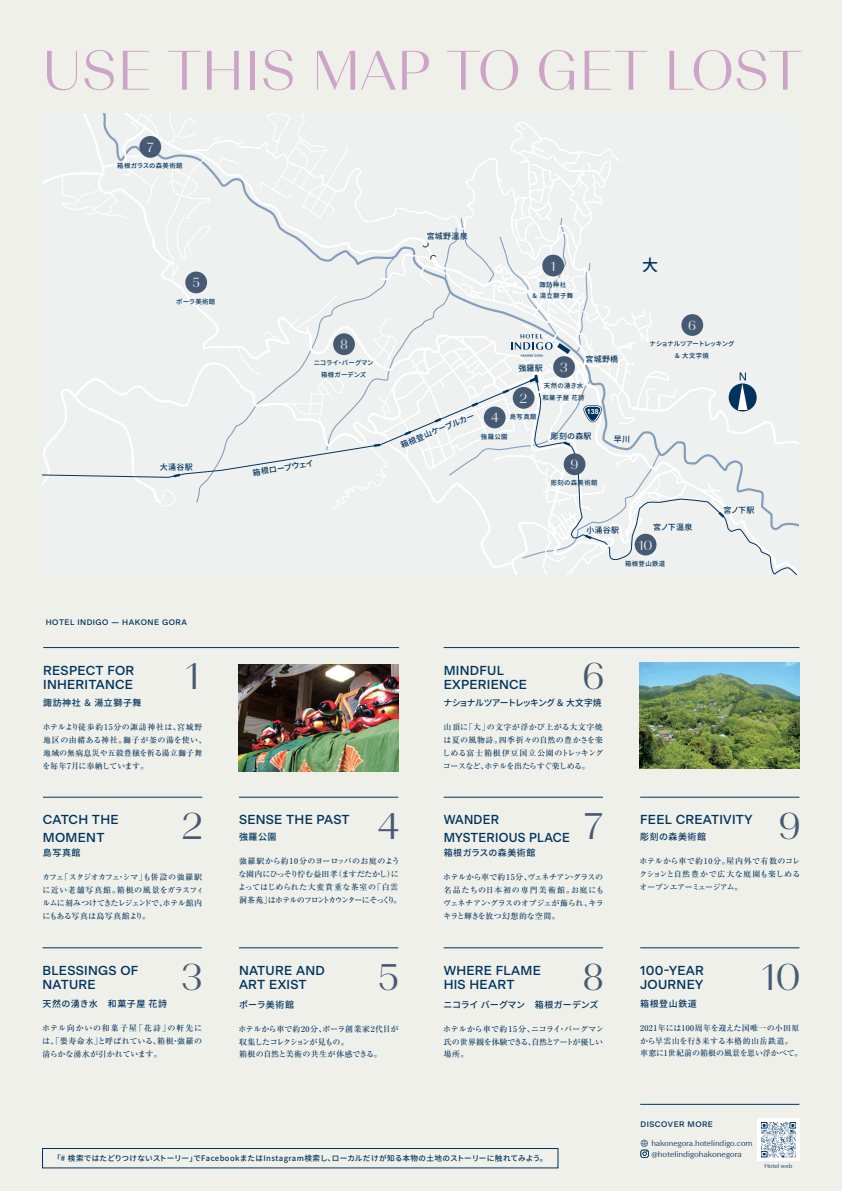
<style>
.page{position:relative;width:842px;height:1191px;background:#f0f0ea}
.page>*{position:absolute;margin:0;border:0;box-sizing:border-box;transform-origin:0 0}
.t1{font:300 55.5px "Beausite Grand";letter-spacing:.02em;color:#cda4c7}
.t2{font:300 37px "Beausite Grand";color:#475a73}
.t3{font:500 16px "Noto Sans JP";color:#00345e}
.t4{font:300 13.2px "Beausite Grand";color:#eeefec}
.t5{font:500 13px/14.3px "Beausite Classic";letter-spacing:.02em;color:#00345e}
.t6{font:500 13px/17.3px "Beausite Classic";letter-spacing:.02em;color:#00345e;scale:.95 1}
.t7{font:500 9px "Noto Sans JP";letter-spacing:.06em;color:#00345e}
.t8{font:500 9px "Noto Sans JP";letter-spacing:.04em;color:#00345e}
.t9{font:500 9px "Noto Sans JP";letter-spacing:-.075em;color:#00345e}
.t10{font:500 9px "Noto Sans JP";letter-spacing:-.01em;color:#00345e}
.t11{font:500 8px/12.8px "Ryumin Pr 6";letter-spacing:-.005em;color:#00345e;text-align:justify}
.t12{font:500 8px/12.8px "Ryumin Pr 6";letter-spacing:-.035em;color:#00345e}
.t13{font:500 8px/12.8px "Ryumin Pr 6";letter-spacing:.02em;color:#00345e}
.t14{font:500 8px/12.8px "Ryumin Pr 6";letter-spacing:.015em;color:#00345e}
.t15{font:500 8px/12.8px "Ryumin Pr 6";letter-spacing:-.03em;color:#00345e}
.t16{font:500 8px "Noto Sans JP";letter-spacing:.03em;color:#00345e}
.t17{font:300 8px/11px "Beausite Fit";color:#00345e}
.t18{font:500 8px "Beausite Classic";letter-spacing:.06em;color:#00345e}
.t19{font:700 7.9px "Akhbar";color:#fff}
.t20{font:500 7.7px "Noto Sans JP";letter-spacing:.035em;color:#00345e}
.t21{font:500 6.4px/11.5px "Noto Sans JP";letter-spacing:.055em;color:#00345e;text-align:center}
.t22{font:500 6.4px/11.5px "Noto Sans JP";letter-spacing:-.035em;color:#00345e;text-align:center}
.t23{font:500 6.4px/11.5px "Noto Sans JP";letter-spacing:-.01em;color:#00345e;text-align:center}
.t24{font:300 6px "Beausite Fit";color:#00345e}
</style>
<div class="page">
<img style="left:238px;top:664px;width:160px;height:107px">
<img style="left:639px;top:662px;width:160px;height:106px">
<svg style="left:43px;top:113px;width:756px;height:461px"></svg>
<div style="left:635px;top:534px;width:21px;height:21px;background:#475a73;border-radius:50%"></div>
<div style="left:564px;top:453px;width:21px;height:22px;background:#475a73;border-radius:50%"></div>
<div style="left:139px;top:136px;width:22px;height:22px;background:#475a73;border-radius:50%"></div>
<div style="left:542px;top:255px;width:22px;height:21px;background:#475a73;border-radius:50%"></div>
<div style="left:681px;top:314px;width:22px;height:22px;background:#475a73;border-radius:50%"></div>
<div style="left:513px;top:387px;width:21px;height:22px;background:#475a73;border-radius:50%"></div>
<div style="left:553px;top:356px;width:22px;height:22px;background:#475a73;border-radius:50%"></div>
<div style="left:333px;top:333px;width:22px;height:22px;background:#475a73;border-radius:50%"></div>
<div style="left:185px;top:271px;width:22px;height:22px;background:#475a73;border-radius:50%"></div>
<div style="left:484px;top:406px;width:22px;height:22px;background:#475a73;border-radius:50%"></div>
<hr style="left:43px;top:647px;width:356px;height:1px;background:#00345e">
<hr style="left:239px;top:947px;width:159px;height:1px;background:#00345e">
<hr style="left:640px;top:947px;width:159px;height:1px;background:#00345e">
<hr style="left:640px;top:797px;width:159px;height:1px;background:#00345e">
<hr style="left:43px;top:797px;width:159px;height:1px;background:#00345e">
<hr style="left:444px;top:647px;width:355px;height:1px;background:#00345e">
<hr style="left:444px;top:797px;width:159px;height:1px;background:#00345e">
<hr style="left:444px;top:947px;width:159px;height:1px;background:#00345e">
<hr style="left:239px;top:797px;width:159px;height:1px;background:#00345e">
<hr style="left:640px;top:1104px;width:159px;height:1px;background:#00345e">
<svg style="left:640px;top:1139px;width:9px;height:18px"></svg>
<hr style="left:43px;top:947px;width:159px;height:1px;background:#00345e">
<div style="left:42px;top:1148px;width:516px;height:20px;border:1px solid #00345e"></div>
<img style="left:757px;top:1118px;width:42px;height:42px">
<h1 class="t1" style="left:43px;top:34px;width:761px">USE THIS MAP TO GET LOST</h1>
<h3 class="t4" style="left:147px;top:139px;width:8px">7</h3>
<p class="t21" style="left:117px;top:160px;width:67px">箱根ガラスの森美術館</p>
<h3 class="t4" style="left:192px;top:274px;width:9px">5</h3>
<p class="t21" style="left:176px;top:295px;width:41px">ポーラ美術館</p>
<h3 class="t4" style="left:340px;top:336px;width:9px">8</h3>
<p class="t23" style="left:314px;top:357px;width:61px">ニコライ・バーグマン箱根ガーデンズ</p>
<p class="t16" style="left:160px;top:462px;width:34px">大涌谷駅</p>
<p class="t16" style="left:252px;top:468px;width:63px;rotate:-9deg">箱根ロープウェイ</p>
<p class="t18" style="left:46px;top:615px;width:143px">HOTEL INDIGO — HAKONE GORA</p>
<h2 class="t2" style="left:186px;top:652px;width:15px">1</h2>
<p class="t13" style="left:42px;top:720px;width:166px">ホテルより徒歩約15分の諏訪神社は、宮城野地区の由緒ある神社。獅子が釜の湯を使い、地域の無病息災や五穀豊穣を祈る湯立獅子舞を毎年7月に奉納しています。</p>
<h3 class="t5" style="left:43px;top:662px;width:93px">RESPECT FOR<br>INHERITANCE</h3>
<p class="t7" style="left:43px;top:698px;width:100px">諏訪神社 ＆ 湯立獅子舞</p>
<p class="t16" style="left:427px;top:231px;width:42px">宮城野温泉</p>
<h3 class="t4" style="left:551px;top:257px;width:6px">1</h3>
<p class="t21" style="left:532px;top:279px;width:43px">諏訪神社<br>＆ 湯立獅子舞</p>
<p class="t16" style="left:518px;top:364px;width:26px">強羅駅</p>
<h3 class="t4" style="left:560px;top:359px;width:9px">3</h3>
<p class="t16" style="left:585px;top:354px;width:34px">宮城野橋</p>
<h3 class="t4" style="left:520px;top:389px;width:9px">2</h3>
<p class="t21" style="left:542px;top:380px;width:44px;text-align:left">天然の湧き水和菓子屋 花詩</p>
<h3 class="t4" style="left:491px;top:409px;width:9px">4</h3>
<p class="t21" style="left:510px;top:411px;width:28px">島写真館</p>
<p class="t16" style="left:399px;top:441px;width:80px;rotate:-22deg">箱根登山ケーブルカー</p>
<p class="t21" style="left:481px;top:430px;width:28px">強羅公園</p>
<p class="t19" style="left:587px;top:406px;width:13px">138</p>
<p class="t16" style="left:551px;top:431px;width:42px">彫刻の森駅</p>
<p class="t16" style="left:614px;top:435px;width:18px">早川</p>
<h3 class="t4" style="left:571px;top:456px;width:9px">9</h3>
<p class="t21" style="left:551px;top:477px;width:48px">彫刻の森美術館</p>
<p class="t16" style="left:586px;top:526px;width:34px">小涌谷駅</p>
<h3 class="t3" style="left:642px;top:256px;width:17px">大</h3>
<h3 class="t4" style="left:688px;top:317px;width:9px">6</h3>
<p class="t22" style="left:649px;top:338px;width:87px">ナショナルツアートレッキング＆ 大文字焼</p>
<p class="t16" style="left:653px;top:522px;width:41px">宮ノ下温泉</p>
<h3 class="t4" style="left:639px;top:536px;width:15px">10</h3>
<p class="t16" style="left:723px;top:505px;width:33px">宮ノ下駅</p>
<p class="t21" style="left:625px;top:558px;width:42px">箱根登山鉄道</p>
<h2 class="t2" style="left:582px;top:652px;width:24px">6</h2>
<p class="t11" style="left:442px;top:720px;width:162px">山頂に「大」の文字が浮かび上がる大文字焼は夏の風物詩。四季折々の自然の豊かさを楽しめる富士箱根伊豆国立公園のトレッキングコースなど、ホテルを出たらすぐ楽しめる。</p>
<h3 class="t5" style="left:444px;top:662px;width:85px">MINDFUL<br>EXPERIENCE</h3>
<p class="t9" style="left:443px;top:698px;width:160px">ナショナルツアートレッキング ＆ 大文字焼</p>
<h2 class="t2" style="left:182px;top:802px;width:22px">2</h2>
<p class="t12" style="left:42px;top:870px;width:163px">カフェ「スタジオカフェ・シマ」も併設の強羅駅に近い老舗写真館。箱根の風景をガラスフィルムに刻みつけてきたレジェンドで、ホテル館内にもある写真は島写真館より。</p>
<h3 class="t5" style="left:43px;top:810px;width:77px;line-height:17.3px">CATCH THE<br>MOMENT</h3>
<p class="t8" style="left:43px;top:847px;width:39px">島写真館</p>
<h2 class="t2" style="left:181px;top:952px;width:23px">3</h2>
<p class="t11" style="left:42px;top:1021px;width:162px">ホテル向かいの和菓子屋「花詩」の軒先には、「嬰寿命水」と呼ばれている、箱根・強羅の清らかな湧水が引かれています。</p>
<h3 class="t5" style="left:43px;top:962px;width:97px">BLESSINGS OF<br>NATURE</h3>
<p class="t7" style="left:43px;top:998px;width:126px">天然の湧き水　和菓子屋 花詩</p>
<h2 class="t2" style="left:378px;top:802px;width:22px">4</h2>
<p class="t12" style="left:238px;top:854px;width:165px">強羅駅から約10分のヨーロッパのお庭のような園内にひっそり佇む益田孝（ますだたかし）によってはじめられた大変貴重な茶室の「白雲洞茶苑」はホテルのフロントカウンターにそっくり。</p>
<h3 class="t5" style="left:239px;top:811px;width:112px">SENSE THE PAST</h3>
<p class="t8" style="left:239px;top:832px;width:39px">強羅公園</p>
<h2 class="t2" style="left:378px;top:952px;width:23px">5</h2>
<p class="t15" style="left:238px;top:1022px;width:161px">ホテルから車で約20分、ポーラ創業家2代目が収集したコレクションが見もの。<br>箱根の自然と美術の共生が体感できる。</p>
<h3 class="t5" style="left:239px;top:962px;width:87px">NATURE AND<br>ART EXIST</h3>
<p class="t8" style="left:239px;top:999px;width:57px">ポーラ美術館</p>
<h2 class="t2" style="left:584px;top:802px;width:19px">7</h2>
<p class="t11" style="left:443px;top:870px;width:163px">ホテルから車で約15分、ヴェネチアン・グラスの名品たちの日本初の専門美術館。お庭にもヴェネチアン・グラスのオブジェが飾られ、キラキラと輝きを放つ幻想的な空間。</p>
<h3 class="t6" style="left:444px;top:810px;width:134px">WANDER<br>MYSTERIOUS PLACE</h3>
<p class="t8" style="left:444px;top:848px;width:93px">箱根ガラスの森美術館</p>
<h2 class="t2" style="left:582px;top:952px;width:24px">8</h2>
<p class="t11" style="left:443px;top:1022px;width:162px">ホテルから車で約 1 5分、ニコライ・バーグマン氏の世界観を体験できる、自然とアートが優しい場所。</p>
<h3 class="t5" style="left:444px;top:962px;width:99px">WHERE FLAME<br>HIS HEART</h3>
<p class="t10" style="left:443px;top:999px;width:157px">ニコライ バーグマン　箱根ガーデンズ</p>
<p class="t20" style="left:53px;top:1153px;width:496px">「# 検索ではたどりつけないストーリー」でFacebookまたはInstagram検索し、ローカルだけが知る本物の土地のストーリーに触れてみよう。</p>
<h2 class="t2" style="left:778px;top:802px;width:24px">9</h2>
<p class="t11" style="left:639px;top:854px;width:162px">ホテルから車で約10分。屋内外で有数のコレクションと自然豊かで広大な庭園も楽しめるオープンエアーミュージアム。</p>
<h3 class="t5" style="left:640px;top:811px;width:114px">FEEL CREATIVITY</h3>
<p class="t7" style="left:640px;top:832px;width:67px">彫刻の森美術館</p>
<h2 class="t2" style="left:762px;top:952px;width:40px">10</h2>
<p class="t14" style="left:640px;top:1021px;width:164px">2021年には100周年を迎えた国唯一の小田原から早雲山を行き来する本格的山岳鉄道。車窓に1世紀前の箱根の風景を思い浮かべて。</p>
<h3 class="t5" style="left:640px;top:962px;width:65px">100-YEAR<br>JOURNEY</h3>
<p class="t8" style="left:640px;top:998px;width:58px">箱根登山鉄道</p>
<p class="t18" style="left:640px;top:1118px;width:74px">DISCOVER MORE</p>
<p class="t17" style="left:651px;top:1136px;width:103px">hakonegora.hotelindigo.com @hotelindigohakonegora</p>
<p class="t24" style="left:764px;top:1161px;width:30px">Hotel web</p>
</div>
